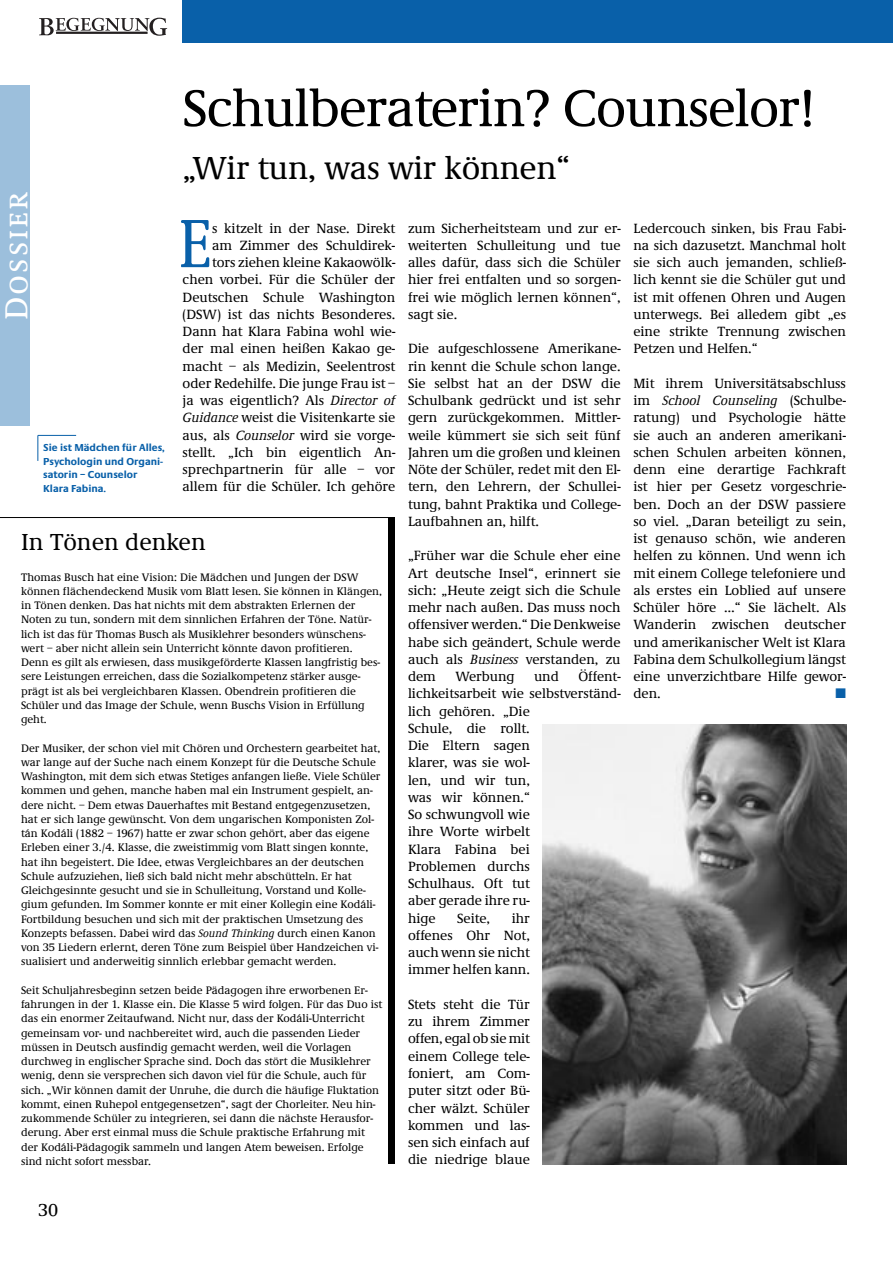
<style>
.page{position:relative;width:893px;height:1263px;background:#fff}
.page>*{position:absolute;margin:0;border:0;box-sizing:border-box;transform-origin:0 0}
.t1{font:500 70.65px "Demos EF";color:#0960a9;scale:.87 1}
.t2{font:500 54px "Demos EF";letter-spacing:-.025em;color:#000}
.t3{font:500 33px "Demos EF";letter-spacing:-.01em;color:#000}
.t4{font:33px "Demos EF Medium SC";letter-spacing:.055em;color:#fff}
.t5{font:500 24px "Demos EF";color:#000}
.t6{font:500 18px "Demos EF";color:#000}
.t7{font:500 13.8px/17.2px "Demos EF";letter-spacing:-.005em;color:#000;text-align:justify}
.t8{font:13.8px "Zapf Dingbats";color:#0960a9}
.t9{font:500 11.25px/14.2px "Demos EF";color:#000}
.t10{font:700 10.5px/13.5px "Praxis EF";color:#0960a9}
.s1{font-style:italic}
</style>
<div class="page">
<div style="left:183px;top:1px;width:710px;height:42px;background:#0960a9"></div>
<svg style="left:39px;top:18px;width:128px;height:18px"></svg>
<hr style="left:56px;top:32px;width:92px;height:2px;background:#231f20">
<div style="left:0;top:86px;width:30px;height:340px;background:#9cbfdc"></div>
<img style="left:543px;top:724px;width:303px;height:440px">
<hr style="left:0;top:517px;width:395px;height:1px;background:#000">
<div style="left:389px;top:517px;width:6px;height:647px;background:#000"></div>
<hr style="left:38px;top:435px;width:38px;height:1px;background:#0960a9">
<svg style="left:38px;top:435px;width:1px;height:26px"></svg>
<h2 class="t2" style="left:183px;top:80px;width:633px">Schulberaterin? Counselor!</h2>
<h3 class="t3" style="left:183px;top:151px;width:389px">„Wir tun, was wir können“</h3>
<h3 class="t4" style="left:-1px;top:320px;width:129px;rotate:-90deg">Dossier</h3>
<h1 class="t1" style="left:178px;top:206px;width:40px">E</h1>
<p class="t7" style="left:183px;top:220px;width:214px;text-align:right">s kitzelt in der Nase. Direkt<br>am Zimmer des Schuldirek-<br>tors ziehen kleine Kakaowölk&shy;chen vorbei. Für die Schüler der<br>Deutschen Schule Washington (DSW) ist das nichts Besonderes.<br>Dann hat Klara Fabina wohl wie&shy;der mal einen heißen Kakao ge&shy;macht – als Medizin, Seelentrost oder Redehilfe. Die junge Frau ist – ja was eigentlich? Als <span class="s1">Director of<br>Guidance</span> weist die Visitenkarte sie aus, als <span class="s1">Counselor</span> wird sie vorge&shy;stellt. „Ich bin eigentlich An&shy;sprechpartnerin für alle – vor allem für die Schüler. Ich gehöre</p>
<p class="t7" style="left:633px;top:220px;width:214px">Ledercouch sinken, bis Frau Fabi&shy;na sich dazusetzt. Manchmal holt sie sich auch jemanden, schließ&shy;lich kennt sie die Schüler gut und ist mit offenen Ohren und Augen unterwegs. Bei alledem gibt „es eine strikte Trennung zwischen Petzen und Helfen.“</p>
<p class="t7" style="left:408px;top:220px;width:214px">zum Sicherheitsteam und zur er&shy;weiterten Schulleitung und tue alles dafür, dass sich die Schüler hier frei entfalten und so sorgen&shy;frei wie möglich lernen können“, sagt sie.</p>
<p class="t7" style="left:408px;top:341px;width:214px">Die aufgeschlossene Amerikane&shy;rin kennt die Schule schon lange.<br>Sie selbst hat an der DSW die Schulbank gedrückt und ist sehr gern zurückgekommen. Mittler&shy;weile kümmert sie sich seit fünf Jahren um die großen und kleinen Nöte der Schüler, redet mit den El&shy;tern, den Lehrern, der Schullei&shy;tung, bahnt Praktika und College-Laufbahnen an, hilft.</p>
<p class="t7" style="left:408px;top:548px;width:214px">„Früher war die Schule eher eine Art deutsche Insel“, erinnert sie sich: „Heute zeigt sich die Schule mehr nach außen. Das muss noch offensiver werden.“ Die Denkweise habe sich geändert, Schule werde auch als <span class="s1">Business</span> verstanden, zu dem</p>
<p class="t7" style="left:633px;top:375px;width:214px">Mit ihrem Universitätsabschluss im <span class="s1">School Counseling</span> (Schulbe&shy;ratung) und Psychologie hätte sie auch an anderen amerikani&shy;schen Schulen arbeiten können, denn eine derartige Fachkraft ist hier per Gesetz vorgeschrie&shy;ben. Doch an der DSW passiere so viel. „Daran beteiligt zu sein, ist genauso schön, wie anderen helfen zu können. Und wenn ich mit einem College telefoniere und als erstes ein Loblied auf unsere Schüler höre …“ Sie lächelt. Als Wanderin zwischen deutscher und amerikanischer Welt ist Klara Fabina dem Schulkollegium längst eine unverzichtbare Hilfe gewor&shy;den.</p>
<p class="t10" style="left:43px;top:441px;width:123px">Sie ist Mädchen für Alles,<br>Psychologin und Organi&shy;satorin – Counselor<br>Klara Fabina.</p>
<h3 class="t5" style="left:21px;top:529px;width:186px">In Tönen denken</h3>
<p class="t9" style="left:21px;top:570px;width:363px">Thomas Busch hat eine Vision: Die Mädchen und Jungen der DSW können flächendeckend Musik vom Blatt lesen. Sie können in Klängen, in Tönen denken. Das hat nichts mit dem abstrakten Erlernen der Noten zu tun, sondern mit dem sinnlichen Erfahren der Töne. Natür&shy;lich ist das für Thomas Busch als Musiklehrer besonders wünschens&shy;wert – aber nicht allein sein Unterricht könnte davon profitieren.<br>Denn es gilt als erwiesen, dass musikgeförderte Klassen langfristig bes&shy;sere Leistungen erreichen, dass die Sozialkompetenz stärker ausge&shy;prägt ist als bei vergleichbaren Klassen. Obendrein profitieren die Schüler und das Image der Schule, wenn Buschs Vision in Erfüllung geht.</p>
<p class="t9" style="left:21px;top:741px;width:361px">Der Musiker, der schon viel mit Chören und Orchestern gearbeitet hat, war lange auf der Suche nach einem Konzept für die Deutsche Schule Washington, mit dem sich etwas Stetiges anfangen ließe. Viele Schüler kommen und gehen, manche haben mal ein Instrument gespielt, an&shy;dere nicht. – Dem etwas Dauerhaftes mit Bestand entgegenzusetzen, hat er sich lange gewünscht. Von dem ungarischen Komponisten Zol&shy;tán Kodáli (1882 – 1967) hatte er zwar schon gehört, aber das eigene Erleben einer 3./4. Klasse, die zweistimmig vom Blatt singen konnte, hat ihn begeistert. Die Idee, etwas Vergleichbares an der deutschen Schule aufzuziehen, ließ sich bald nicht mehr abschütteln. Er hat Gleichgesinnte gesucht und sie in Schulleitung, Vorstand und Kolle&shy;gium gefunden. Im Sommer konnte er mit einer Kollegin eine Kodáli-Fortbildung besuchen und sich mit der praktischen Umsetzung des Konzepts befassen. Dabei wird das <span class="s1">Sound Thinking</span> durch einen Kanon von 35 Liedern erlernt, deren Töne zum Beispiel über Handzeichen vi&shy;sualisiert und anderweitig sinnlich erlebbar gemacht werden.</p>
<p class="t9" style="left:21px;top:983px;width:363px">Seit Schuljahresbeginn setzen beide Pädagogen ihre erworbenen Er&shy;fahrungen in der 1. Klasse ein. Die Klasse 5 wird folgen. Für das Duo ist das ein enormer Zeitaufwand. Nicht nur, dass der Kodáli-Unterricht gemeinsam vor- und nachbereitet wird, auch die passenden Lieder müssen in Deutsch ausfindig gemacht werden, weil die Vorlagen durchweg in englischer Sprache sind. Doch das stört die Musiklehrer wenig, denn sie versprechen sich davon viel für die Schule, auch für sich. „Wir können damit der Unruhe, die durch die häufige Fluktation kommt, einen Ruhepol entgegensetzen“, sagt der Chorleiter. Neu hin&shy;zukommende Schüler zu integrieren, sei dann die nächste Herausfor&shy;derung. Aber erst einmal muss die Schule praktische Erfahrung mit der Kodáli-Pädagogik sammeln und langen Atem beweisen. Erfolge sind nicht sofort messbar.</p>
<p class="t7" style="left:408px;top:668px;width:214px;text-align:left;text-indent:170px">Öffent&shy;lichkeitsarbeit wie selbstverständ&shy;lich gehören. „Die<br>Schule, die rollt.<br>Die Eltern sagen<br>klarer, was sie wol-<br>len, und wir tun,<br>was wir können.“<br>So schwungvoll wie<br>ihre Worte wirbelt<br>Klara Fabina bei<br>Problemen durchs<br>Schulhaus. Oft tut<br>aber gerade ihre ru-<br>hige</p>
<p class="t7" style="left:455px;top:668px;width:61px">Werbung</p>
<p class="t7" style="left:534px;top:668px;width:26px">und</p>
<p class="t8" style="left:835px;top:687px;width:12px">■</p>
<p class="t7" style="left:408px;top:910px;width:123px;text-indent:104px">ihr offenes Ohr Not, auch wenn sie nicht immer helfen kann.</p>
<p class="t7" style="left:408px;top:996px;width:123px">Stets steht die Tür zu ihrem Zimmer offen, egal ob sie mit einem College tele&shy;foniert, am Com&shy;puter sitzt oder Bü&shy;cher wälzt. Schüler kommen und las&shy;sen sich einfach auf die niedrige blaue</p>
<p class="t7" style="left:457px;top:910px;width:34px">Seite,</p>
<h3 class="t6" style="left:38px;top:1200px;width:22px">30</h3>
</div>
